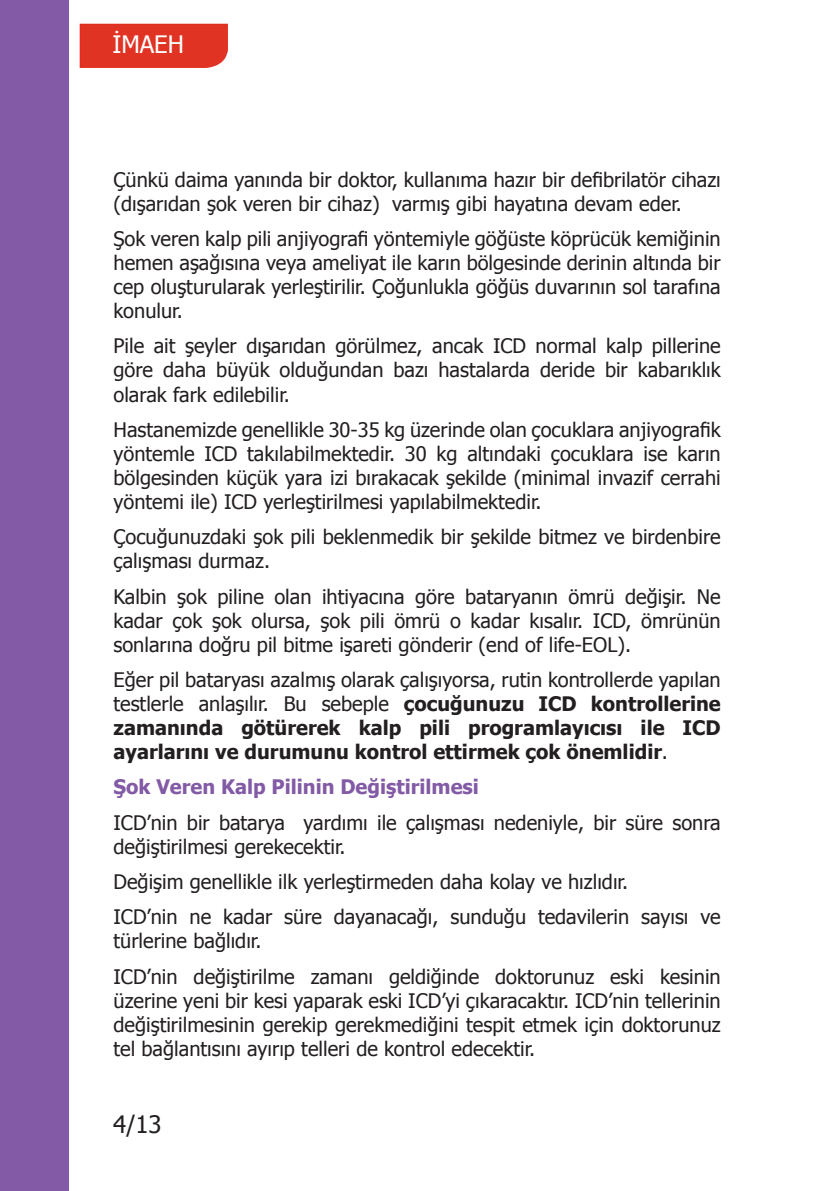
<style>
.page{position:relative;width:840px;height:1191px;background:#fff}
.page>*{position:absolute;margin:0;border:0;box-sizing:border-box;transform-origin:0 0}
.t1{font:24px "Tahoma";color:#fff}
.t2{font:24px "Tahoma";color:#231f20}
.t3{font:20px/24px "Tahoma";color:#231f20;text-align:justify}
.t4{font:700 20px/24px "Tahoma";color:#231f20;text-align:justify}
.t5{font:700 20px "Tahoma";color:#825aa5}
.s1{font-weight:400}
</style>
<div class="page">
<div style="left:0;top:0;width:68px;height:1191px;background:#825aa5"></div>
<div style="left:79px;top:23px;width:148px;height:44px;background:#e13323"></div>
<p class="t1" style="left:112px;top:28px;width:73px">İMAEH</p>
<p class="t3" style="left:113px;top:166px;width:608px">Çünkü daima yanında bir doktor, kullanıma hazır bir defibrilatör cihazı (dışarıdan şok veren bir cihaz) varmış gibi hayatına devam eder.</p>
<p class="t3" style="left:113px;top:226px;width:608px">Şok veren kalp pili anjiyografi yöntemiyle göğüste köprücük kemiğinin hemen aşağısına veya ameliyat ile karın bölgesinde derinin altında bir cep oluşturularak yerleştirilir. Çoğunlukla göğüs duvarının sol tarafına konulur.</p>
<p class="t3" style="left:113px;top:333px;width:608px">Pile ait şeyler dışarıdan görülmez, ancak ICD normal kalp pillerine göre daha büyük olduğundan bazı hastalarda deride bir kabarıklık olarak fark edilebilir.</p>
<p class="t3" style="left:113px;top:417px;width:608px">Hastanemizde genellikle 30-35 kg üzerinde olan çocuklara anjiyografik yöntemle ICD takılabilmektedir. 30 kg altındaki çocuklara ise karın bölgesinden küçük yara izi bırakacak şekilde (minimal invazif cerrahi yöntemi ile) ICD yerleştirilmesi yapılabilmektedir.</p>
<p class="t3" style="left:113px;top:524px;width:608px">Çocuğunuzdaki şok pili beklenmedik bir şekilde bitmez ve birdenbire çalışması durmaz.</p>
<p class="t3" style="left:113px;top:583px;width:608px">Kalbin şok piline olan ihtiyacına göre bataryanın ömrü değişir. Ne kadar çok şok olursa, şok pili ömrü o kadar kısalır. ICD, ömrünün sonlarına doğru pil bitme işareti gönderir (end of life-EOL).</p>
<p class="t4" style="left:113px;top:666px;width:608px"><span class="s1">Eğer pil bataryası azalmış olarak çalışıyorsa, rutin kontrollerde yapılan testlerle anlaşılır. Bu sebeple</span> çocuğunuzu ICD kontrollerine zamanında götürerek kalp pili programlayıcısı ile ICD ayarlarını ve durumunu kontrol ettirmek çok önemlidir<span class="s1">.</span></p>
<p class="t5" style="left:113px;top:773px;width:367px">Şok Veren Kalp Pilinin Değiştirilmesi</p>
<p class="t3" style="left:113px;top:809px;width:608px">ICD’nin bir batarya yardımı ile çalışması nedeniyle, bir süre sonra değiştirilmesi gerekecektir.</p>
<p class="t3" style="left:113px;top:869px;width:516px">Değişim genellikle ilk yerleştirmeden daha kolay ve hızlıdır.</p>
<p class="t3" style="left:113px;top:904px;width:608px">ICD’nin ne kadar süre dayanacağı, sunduğu tedavilerin sayısı ve türlerine bağlıdır.</p>
<p class="t3" style="left:113px;top:963px;width:608px">ICD’nin değiştirilme zamanı geldiğinde doktorunuz eski kesinin üzerine yeni bir kesi yaparak eski ICD’yi çıkaracaktır. ICD’nin tellerinin değiştirilmesinin gerekip gerekmediğini tespit etmek için doktorunuz tel bağlantısını ayırıp telleri de kontrol edecektir.</p>
<p class="t2" style="left:113px;top:1108px;width:50px">4/13</p>
</div>
